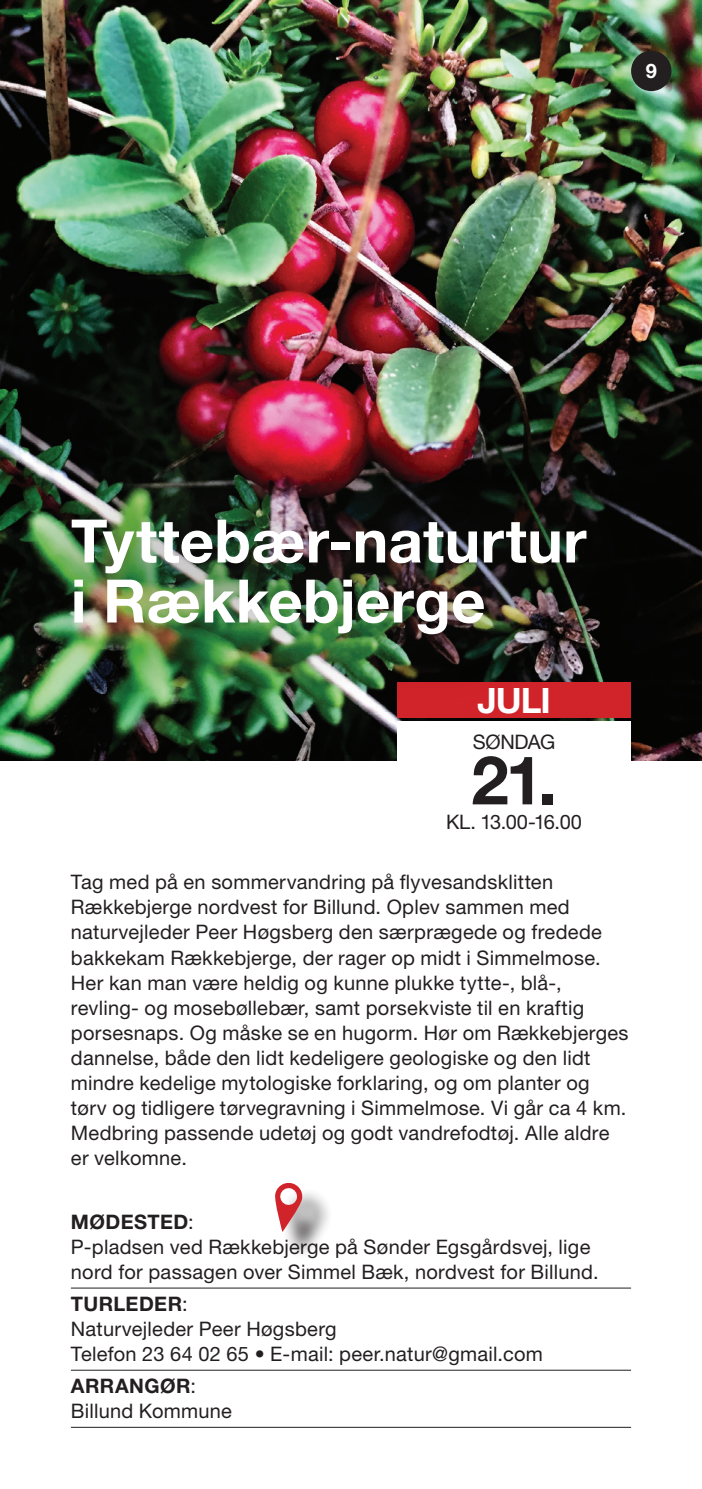
<style>
.page{position:relative;width:702px;height:1489px;background:#fff}
.page>*{position:absolute;margin:0;border:0;box-sizing:border-box;transform-origin:0 0}
.t1{font:700 67.5px "Helvetica Neue";color:#231f20}
.t2{font:700 60px/60px "Helvetica Neue";letter-spacing:.005em;color:#fff}
.t3{font:700 35px "Helvetica Neue";color:#fff}
.t4{font:20px/25px "Helvetica Neue";letter-spacing:.015em;color:#231f20}
.t5{font:700 20px "Helvetica Neue";color:#fff}
.s1{font-weight:700}
</style>
<div class="page">
<hr style="left:71px;top:1287px;width:560px;height:1px;background:#231f20">
<hr style="left:71px;top:1369px;width:560px;height:1px;background:#231f20">
<hr style="left:71px;top:1426px;width:560px;height:1px;background:#231f20">
<img style="left:0;top:0;width:702px;height:760px">
<div style="left:397px;top:682px;width:234px;height:35px;background:#d1232a"></div>
<div style="left:397px;top:721px;width:234px;height:120px;background:#fff"></div>
<div style="left:0;top:443px;width:655px;height:263px;background:#231f20;opacity:.75"></div>
<div style="left:279px;top:1187px;width:54px;height:73px;background:#231f20;opacity:.75"></div>
<svg style="left:275px;top:1182px;width:28px;height:49px"></svg>
<div style="left:631px;top:51px;width:40px;height:40px;background:#231f20;border-radius:50%"></div>
<p class="t5" style="left:645px;top:58px;width:13px">9</p>
<h2 class="t2" style="left:71px;top:509px;width:517px">Tyttebær-naturtur i Rækkebjerge</h2>
<h3 class="t3" style="left:477px;top:678px;width:75px">JULI</h3>
<p class="t4" style="left:473px;top:729px;width:84px">SØNDAG</p>
<h1 class="t1" style="left:471px;top:738px;width:87px">21.</h1>
<p class="t4" style="left:446px;top:809px;width:137px">KL. 13.00-16.00</p>
<p class="t4" style="left:71px;top:869px;width:559px">Tag med på en sommervandring på flyvesandsklitten Rækkebjerge nordvest for Billund. Oplev sammen med naturvejleder Peer Høgsberg den særprægede og fredede bakkekam Rækkebjerge, der rager op midt i Simmelmose.<br>Her kan man være heldig og kunne plukke tytte-, blå-, revling- og mosebøllebær, samt porsekviste til en kraftig porsesnaps. Og måske se en hugorm. Hør om Rækkebjerges dannelse, både den lidt kedeligere geologiske og den lidt mindre kedelige mytologiske forklaring, og om planter og tørv og tidligere tørvegravning i Simmelmose. Vi går ca 4 km.<br>Medbring passende udetøj og godt vandrefodtøj. Alle aldre er velkomne.</p>
<p class="t4" style="left:71px;top:1208px;width:529px"><span class="s1">MØDESTED</span>:<br>P-pladsen ved Rækkebjerge på Sønder Egsgårdsvej, lige nord for passagen over Simmel Bæk, nordvest for Billund.</p>
<p class="t4" style="left:71px;top:1290px;width:473px"><span class="s1">TURLEDER</span>:<br>Naturvejleder Peer Høgsberg<br>Telefon 23 64 02 65 • E-mail: peer.natur@gmail.com</p>
<p class="t4" style="left:71px;top:1372px;width:162px"><span class="s1">ARRANGØR</span>:<br>Billund Kommune</p>
</div>
